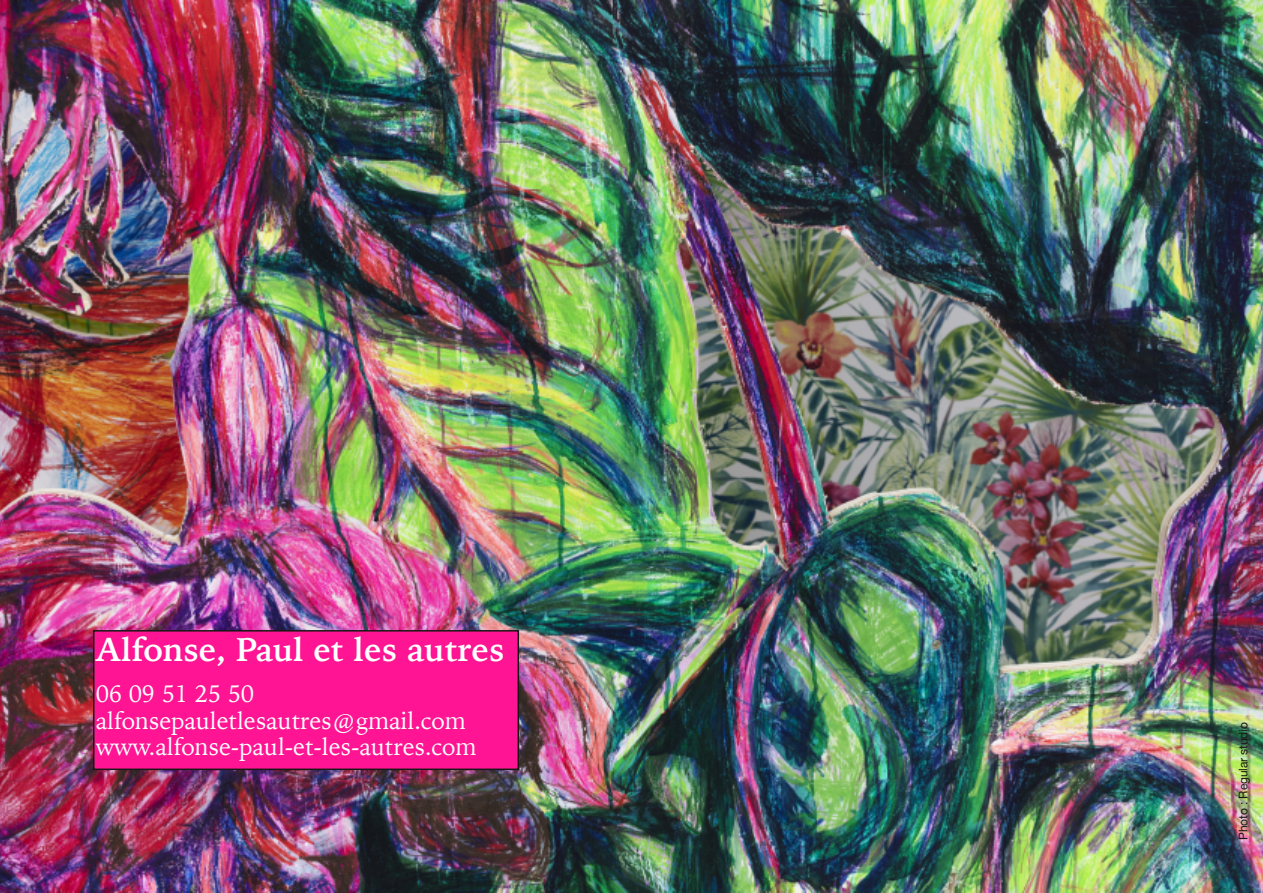
<style>
.page{position:relative;width:1263px;height:893px;background:#fff}
.page>*{position:absolute;margin:0;border:0;box-sizing:border-box;transform-origin:0 0}
.t1{font:700 33px "Iowan Old Style";color:#fff}
.t2{font:24px/26.1px "Iowan Old Style";letter-spacing:-.005em;color:#fff}
.t3{font:12px "Helvetica Neue";letter-spacing:-.01em;color:#181715}
</style>
<div class="page">
<img style="left:0;top:1px;width:1263px;height:892px">
<div style="left:94px;top:631px;width:424px;height:138px;background:#ff1493"></div>
<div style="left:93px;top:630px;width:426px;height:140px;border:2px solid #181715"></div>
<h1 class="t1" style="left:96px;top:627px;width:410px">Alfonse, Paul et les autres</h1>
<p class="t2" style="left:96px;top:681px;width:382px">06 09 51 25 50 alfonsepauletlesautres@gmail.com www.alfonse-paul-et-les-autres.com</p>
<p class="t3" style="left:1236px;top:840px;width:119px;rotate:-90deg">Photo : Regular studio</p>
</div>
